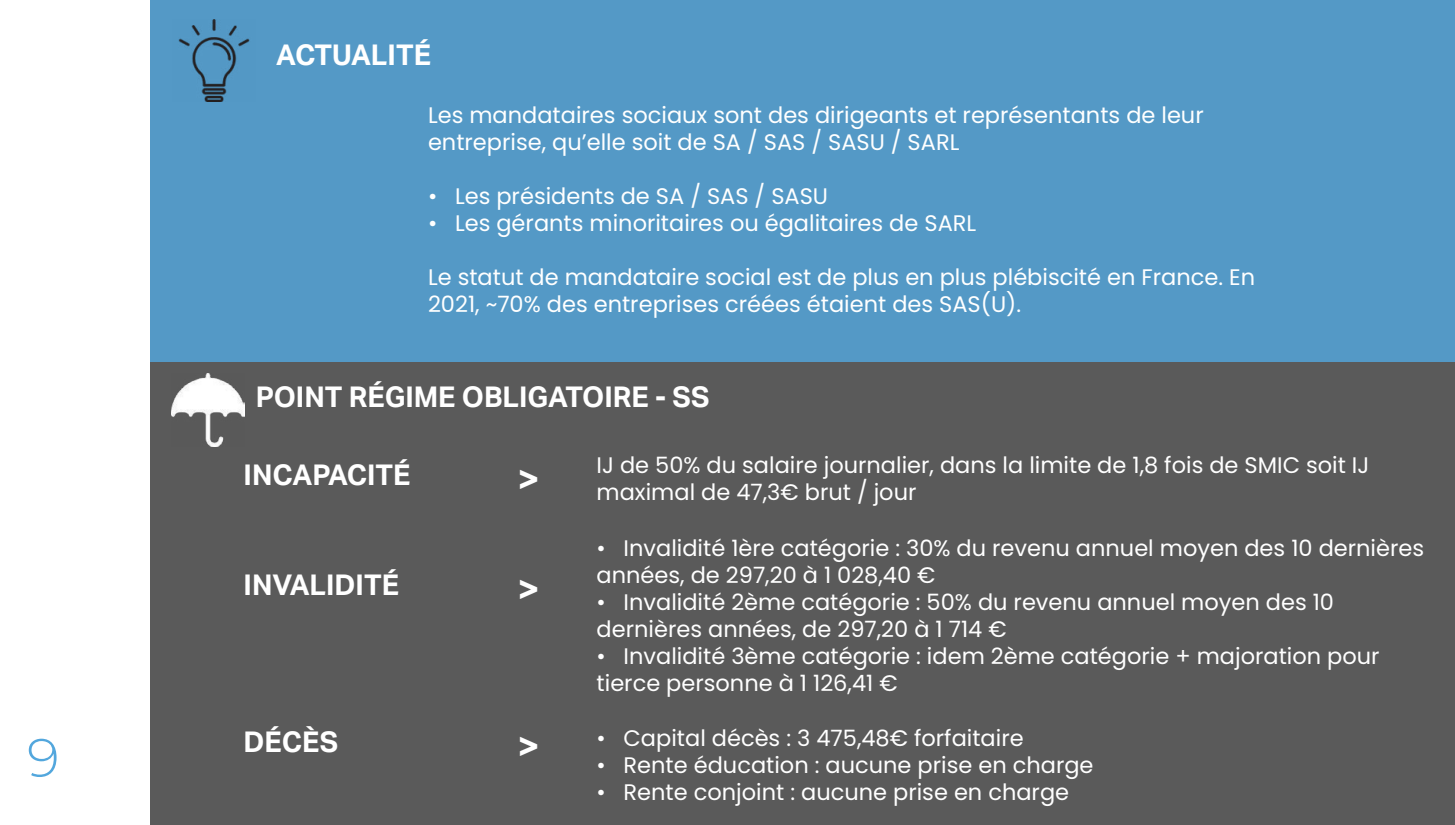
<style>
.page{position:relative;width:1455px;height:825px;background:#fff}
.page>*{position:absolute;margin:0;border:0;box-sizing:border-box;transform-origin:0 0}
.t1{font:300 54px "Montserrat";color:#53a7dd}
.t2{font:700 37.5px "Aktiv Grotesk";color:#fff}
.t3{font:700 28.5px "Aktiv Grotesk";color:#fff}
.t4{font:22.5px/27px "Poppins";color:#fff}
</style>
<div class="page">
<div style="left:150px;top:0;width:1305px;height:825px;background:#5a5a5a"></div>
<div style="left:150px;top:0;width:1305px;height:362px;background:#5499c6"></div>
<img style="left:178px;top:19px;width:72px;height:83px">
<img style="left:171px;top:373px;width:73px;height:73px">
<h1 class="t1" style="left:27px;top:721px;width:34px">9</h1>
<p class="t3" style="left:276px;top:39px;width:156px">ACTUALITÉ</p>
<p class="t4" style="left:428px;top:102px;width:777px">Les mandataires sociaux sont des dirigeants et représentants de leur entreprise, qu’elle soit de SA / SAS / SASU / SARL</p>
<p class="t4" style="left:428px;top:183px;width:402px">• Les présidents de SA / SAS / SASU</p>
<p class="t4" style="left:428px;top:210px;width:550px">• Les gérants minoritaires ou égalitaires de SARL</p>
<p class="t4" style="left:428px;top:264px;width:829px">Le statut de mandataire social est de plus en plus plébiscité en France. En<br>2021, ~70% des entreprises créées étaient des SAS(U).</p>
<p class="t3" style="left:256px;top:380px;width:455px">POINT RÉGIME OBLIGATOIRE - SS</p>
<p class="t3" style="left:244px;top:459px;width:168px">INCAPACITÉ</p>
<h2 class="t2" style="left:518px;top:457px;width:24px">&gt;</h2>
<p class="t3" style="left:244px;top:569px;width:157px">INVALIDITÉ</p>
<p class="t3" style="left:244px;top:726px;width:96px">DÉCÈS</p>
<h2 class="t2" style="left:518px;top:567px;width:24px">&gt;</h2>
<h2 class="t2" style="left:518px;top:724px;width:24px">&gt;</h2>
<p class="t4" style="left:597px;top:452px;width:774px">IJ de 50% du salaire journalier, dans la limite de 1,8 fois de SMIC soit IJ maximal de 47,3€ brut / jour</p>
<p class="t4" style="left:597px;top:535px;width:829px">• Invalidité 1ère catégorie : 30% du revenu annuel moyen des 10 dernières années, de 297,20 à 1 028,40 €</p>
<p class="t4" style="left:597px;top:589px;width:739px">• Invalidité 2ème catégorie : 50% du revenu annuel moyen des 10 dernières années, de 297,20 à 1 714 €</p>
<p class="t4" style="left:597px;top:643px;width:785px">• Invalidité 3ème catégorie : idem 2ème catégorie + majoration pour tierce personne à 1 126,41 €</p>
<p class="t4" style="left:597px;top:725px;width:429px">• Capital décès : 3 475,48€ forfaitaire</p>
<p class="t4" style="left:597px;top:752px;width:498px">• Rente éducation : aucune prise en charge</p>
<p class="t4" style="left:597px;top:779px;width:474px">• Rente conjoint : aucune prise en charge</p>
</div>
